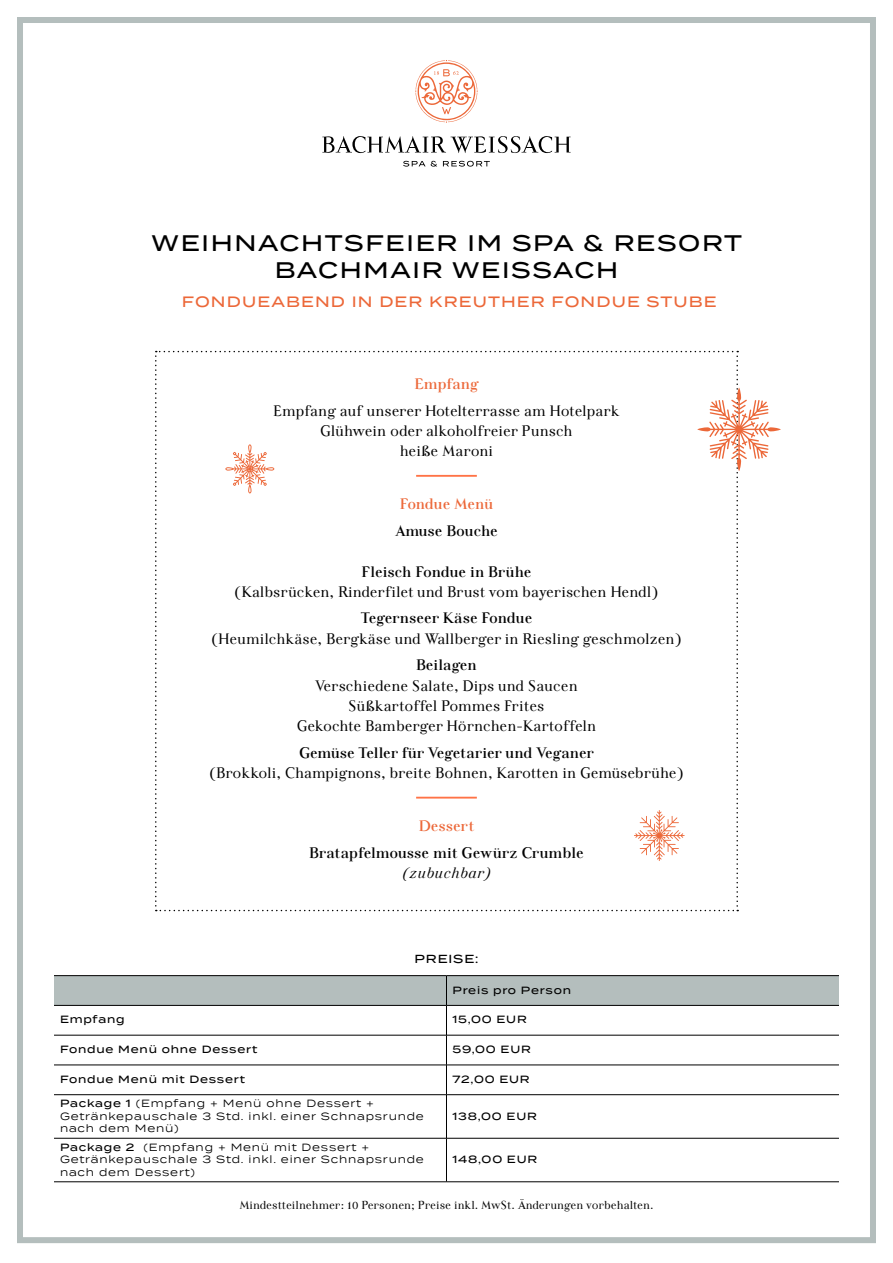
<style>
.page{position:relative;width:893px;height:1263px;background:#fff}
.page>*{position:absolute;margin:0;border:0;box-sizing:border-box;transform-origin:0 0}
.t1{font:500 22.5px/27px "Termina";letter-spacing:.075em;color:#000;text-align:center}
.t2{font:15.75px/20.2px "Felina Serif";color:#000;text-align:center}
.t3{font:700 15.75px "Felina Serif";letter-spacing:-.01em;color:#000}
.t4{font:700 15.75px "Felina Serif";letter-spacing:-.005em;color:#ec6839}
.t5{font:italic 15.75px "Felina Serif";color:#000}
.t6{font:500 15px "Termina";letter-spacing:.075em;color:#ec6839}
.t7{font:12px "Felina Serif";color:#000}
.t8{font:500 11.7px "Termina";letter-spacing:.075em;color:#000}
.t9{font:10.5px/12.6px "Termina";letter-spacing:.075em;color:#000}
.t10{font:500 10.5px "Termina";letter-spacing:.075em;color:#000}
.s1{font-weight:500}
</style>
<div class="page">
<div style="left:17px;top:17px;width:859px;height:1226px;border:6px solid #b4bebd"></div>
<svg style="left:322px;top:136px;width:249px;height:17px"></svg>
<svg style="left:403px;top:161px;width:34px;height:6px"></svg>
<svg style="left:443px;top:161px;width:47px;height:6px"></svg>
<svg style="left:415px;top:60px;width:63px;height:63px"></svg>
<div style="left:54px;top:976px;width:785px;height:29px;background:#b4bebd"></div>
<hr style="left:446px;top:1005px;width:1px;height:30px;background:#000">
<hr style="left:446px;top:1035px;width:1px;height:30px;background:#000">
<svg style="left:446px;top:1066px;width:1px;height:28px"></svg>
<hr style="left:446px;top:1095px;width:1px;height:43px;background:#000">
<hr style="left:446px;top:1138px;width:1px;height:43px;background:#000">
<hr style="left:54px;top:975px;width:392px;height:1px;background:#000">
<hr style="left:446px;top:975px;width:393px;height:1px;background:#000">
<hr style="left:54px;top:1005px;width:392px;height:1px;background:#000">
<hr style="left:446px;top:1005px;width:393px;height:1px;background:#000">
<hr style="left:54px;top:1035px;width:392px;height:1px;background:#000">
<hr style="left:446px;top:1035px;width:393px;height:1px;background:#000">
<hr style="left:54px;top:1065px;width:392px;height:1px;background:#000">
<hr style="left:446px;top:1065px;width:393px;height:1px;background:#000">
<hr style="left:54px;top:1094px;width:392px;height:1px;background:#000">
<hr style="left:446px;top:1094px;width:393px;height:1px;background:#000">
<hr style="left:54px;top:1138px;width:392px;height:1px;background:#000">
<hr style="left:446px;top:1138px;width:393px;height:1px;background:#000">
<hr style="left:54px;top:1181px;width:392px;height:1px;background:#000">
<hr style="left:446px;top:1181px;width:393px;height:1px;background:#000">
<svg style="left:155px;top:351px;width:626px;height:560px"></svg>
<h1 class="t1" style="left:152px;top:229px;width:592px">WEIHNACHTSFEIER IM SPA &amp; RESORT<br>BACHMAIR WEISSACH</h1>
<p class="t6" style="left:182px;top:291px;width:536px">FONDUEABEND IN DER KREUTHER FONDUE STUBE</p>
<p class="t4" style="left:414px;top:374px;width:66px">Empfang</p>
<p class="t2" style="left:273px;top:400px;width:348px">Empfang auf unserer Hotelterrasse am Hotelpark<br>Glühwein oder alkoholfreier Punsch<br>heiße Maroni</p>
<p class="t4" style="left:400px;top:495px;width:95px">Fondue Menü</p>
<p class="t3" style="left:395px;top:521px;width:104px">Amuse Bouche</p>
<p class="t3" style="left:362px;top:562px;width:171px">Fleisch Fondue in Brühe</p>
<p class="t2" style="left:234px;top:581px;width:426px">(Kalbsrücken, Rinderfilet und Brust vom bayerischen Hendl)</p>
<p class="t3" style="left:361px;top:609px;width:173px">Tegernseer Käse Fondue</p>
<p class="t2" style="left:211px;top:628px;width:472px">(Heumilchkäse, Bergkäse und Wallberger in Riesling geschmolzen)</p>
<p class="t3" style="left:416px;top:656px;width:62px">Beilagen</p>
<p class="t2" style="left:297px;top:675px;width:301px">Verschiedene Salate, Dips und Saucen<br>Süßkartoffel Pommes Frites<br>Gekochte Bamberger Hörnchen-Kartoffeln</p>
<p class="t3" style="left:299px;top:743px;width:297px">Gemüse Teller für Vegetarier und Veganer</p>
<p class="t2" style="left:209px;top:762px;width:476px">(Brokkoli, Champignons, breite Bohnen, Karotten in Gemüsebrühe)</p>
<p class="t4" style="left:419px;top:816px;width:57px">Dessert</p>
<p class="t3" style="left:309px;top:843px;width:276px">Bratapfelmousse mit Gewürz Crumble</p>
<p class="t5" style="left:402px;top:863px;width:91px">(zubuchbar)</p>
<p class="t8" style="left:415px;top:950px;width:65px">PREISE:</p>
<p class="t10" style="left:452px;top:982px;width:120px">Preis pro Person</p>
<p class="t10" style="left:60px;top:1012px;width:66px">Empfang</p>
<p class="t10" style="left:452px;top:1012px;width:76px">15,00 EUR</p>
<p class="t10" style="left:60px;top:1042px;width:199px">Fondue Menü ohne Dessert</p>
<p class="t10" style="left:452px;top:1042px;width:80px">59,00 EUR</p>
<p class="t10" style="left:60px;top:1071px;width:186px">Fondue Menü mit Dessert</p>
<p class="t10" style="left:452px;top:1071px;width:79px">72,00 EUR</p>
<p class="t9" style="left:60px;top:1096px;width:365px"><span class="s1">Package 1</span> (Empfang + Menü ohne Dessert +<br>Getränkepauschale 3 Std. inkl. einer Schnapsrunde nach dem Menü)</p>
<p class="t10" style="left:452px;top:1108px;width:86px">138,00 EUR</p>
<p class="t9" style="left:60px;top:1140px;width:365px"><span class="s1">Package 2</span> (Empfang + Menü mit Dessert +<br>Getränkepauschale 3 Std. inkl. einer Schnapsrunde nach dem Dessert)</p>
<p class="t10" style="left:452px;top:1152px;width:86px">148,00 EUR</p>
<p class="t7" style="left:239px;top:1198px;width:416px">Mindestteilnehmer: 10 Personen; Preise inkl. MwSt. Änderungen vorbehalten.</p>
</div>
